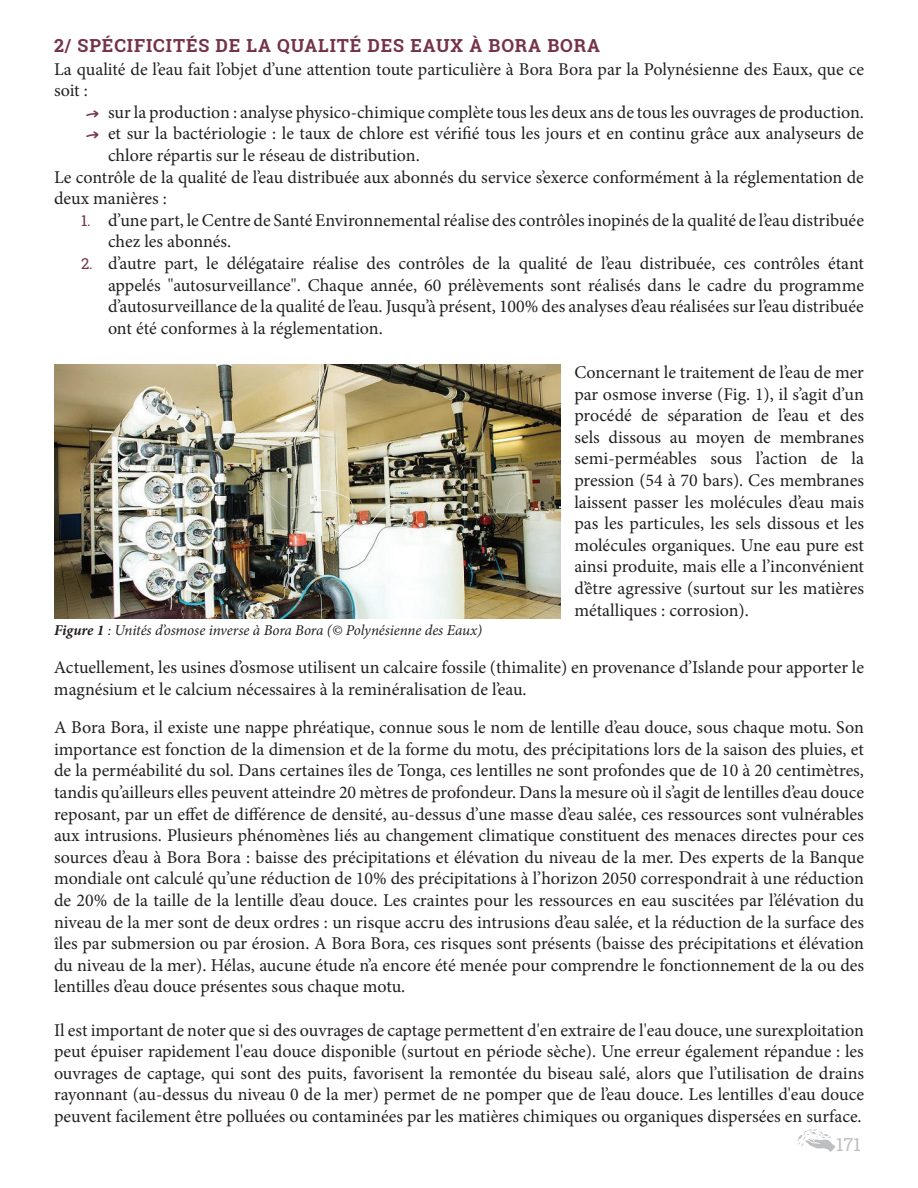
<style>
.page{position:relative;width:918px;height:1188px;background:#fff}
.page>*{position:absolute;margin:0;border:0;box-sizing:border-box;transform-origin:0 0}
.t1{font:18px/21.6px "Minion Pro";color:#231f20;text-align:justify}
.t2{font:700 18px "Roboto Slab";letter-spacing:.05em;color:#753249}
.t3{font:18px "Roboto Slab";color:#bebfc2}
.t4{font:italic 15px "Minion Pro";letter-spacing:-.01em;color:#231f20}
.s1{font-family:"PW New Arrows";font-size:15px;color:#753249}
.s2{font-family:"Roboto Slab";font-size:15px;color:#753249}
.s3{font-weight:700}
</style>
<div class="page">
<img style="left:814px;top:1143px;width:22px;height:9px">
<img style="left:797px;top:1129px;width:34px;height:18px">
<img style="left:54px;top:365px;width:507px;height:253px">
<p class="t2" style="left:54px;top:33px;width:547px">2/ SPÉCIFICITÉS DE LA QUALITÉ DES EAUX À BORA BORA</p>
<p class="t1" style="left:54px;top:58px;width:812px">La qualité de l’eau fait l’objet d’une attention toute particulière à Bora Bora par la Polynésienne des Eaux, que ce soit :</p>
<p class="t1" style="left:88px;top:101px;width:778px"><span class="s1">q</span> sur la production : analyse physico-chimique complète tous les deux ans de tous les ouvrages de production.</p>
<p class="t1" style="left:88px;top:123px;width:778px"><span class="s1">q</span> et sur la bactériologie : le taux de chlore est vérifié tous les jours et en continu grâce aux analyseurs de</p>
<p class="t1" style="left:108px;top:145px;width:313px">chlore répartis sur le réseau de distribution.</p>
<p class="t1" style="left:54px;top:166px;width:811px">Le contrôle de la qualité de l’eau distribuée aux abonnés du service s’exerce conformément à la réglementation de</p>
<p class="t1" style="left:54px;top:188px;width:114px">deux manières :</p>
<p class="t1" style="left:108px;top:209px;width:758px;text-indent:-27px"><span class="s2">1.</span> d’une part, le Centre de Santé Environnemental réalise des contrôles inopinés de la qualité de l’eau distribuée chez les abonnés.</p>
<p class="t1" style="left:108px;top:253px;width:758px;text-indent:-27px"><span class="s2">2.</span> d’autre part, le délégataire réalise des contrôles de la qualité de l’eau distribuée, ces contrôles étant appelés "autosurveillance". Chaque année, 60 prélèvements sont réalisés dans le cadre du programme d’autosurveillance de la qualité de l’eau. Jusqu’à présent, 100% des analyses d’eau réalisées sur l’eau distribuée ont été conformes à la réglementation.</p>
<p class="t4" style="left:54px;top:620px;width:430px"><span class="s3">Figure 1</span> : Unités d’osmose inverse à Bora Bora (© Polynésienne des Eaux)</p>
<p class="t1" style="left:574px;top:362px;width:291px">Concernant le traitement de l’eau de mer par osmose inverse (Fig. 1), il s’agit d’un procédé de séparation de l’eau et des sels dissous au moyen de membranes semi-perméables sous l’action de la pression (54 à 70 bars). Ces membranes laissent passer les molécules d’eau mais pas les particules, les sels dissous et les molécules organiques. Une eau pure est ainsi produite, mais elle a l’inconvénient d’être agressive (surtout sur les matières métalliques : corrosion).</p>
<p class="t1" style="left:54px;top:657px;width:812px">Actuellement, les usines d’osmose utilisent un calcaire fossile (thimalite) en provenance d’Islande pour apporter le magnésium et le calcium nécessaires à la reminéralisation de l’eau.</p>
<p class="t1" style="left:54px;top:717px;width:812px">A Bora Bora, il existe une nappe phréatique, connue sous le nom de lentille d’eau douce, sous chaque motu. Son importance est fonction de la dimension et de la forme du motu, des précipitations lors de la saison des pluies, et de la perméabilité du sol. Dans certaines îles de Tonga, ces lentilles ne sont profondes que de 10 à 20 centimètres, tandis qu’ailleurs elles peuvent atteindre 20 mètres de profondeur. Dans la mesure où il s’agit de lentilles d’eau douce reposant, par un effet de différence de densité, au-dessus d’une masse d’eau salée, ces ressources sont vulnérables aux intrusions. Plusieurs phénomènes liés au changement climatique constituent des menaces directes pour ces sources d’eau à Bora Bora : baisse des précipitations et élévation du niveau de la mer. Des experts de la Banque mondiale ont calculé qu’une réduction de 10% des précipitations à l’horizon 2050 correspondrait à une réduction de 20% de la taille de la lentille d’eau douce. Les craintes pour les ressources en eau suscitées par l’élévation du niveau de la mer sont de deux ordres : un risque accru des intrusions d’eau salée, et la réduction de la surface des îles par submersion ou par érosion. A Bora Bora, ces risques sont présents (baisse des précipitations et élévation du niveau de la mer). Hélas, aucune étude n’a encore été menée pour comprendre le fonctionnement de la ou des lentilles d’eau douce présentes sous chaque motu.</p>
<p class="t1" style="left:54px;top:1019px;width:812px">Il est important de noter que si des ouvrages de captage permettent d'en extraire de l'eau douce, une surexploitation peut épuiser rapidement l'eau douce disponible (surtout en période sèche). Une erreur également répandue : les ouvrages de captage, qui sont des puits, favorisent la remontée du biseau salé, alors que l’utilisation de drains rayonnant (au-dessus du niveau 0 de la mer) permet de ne pomper que de l’eau douce. Les lentilles d'eau douce peuvent facilement être polluées ou contaminées par les matières chimiques ou organiques dispersées en surface.</p>
<p class="t3" style="left:836px;top:1132px;width:26px">171</p>
</div>
